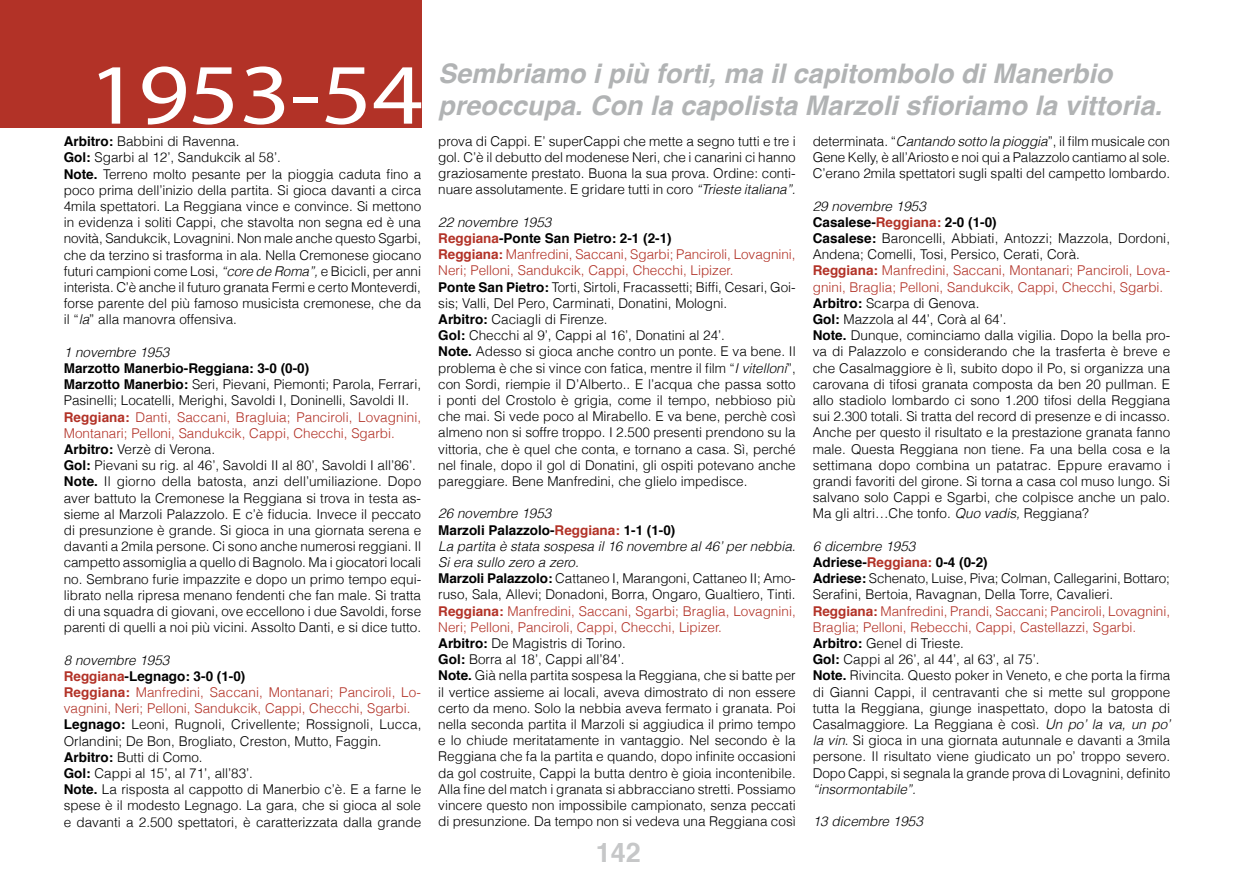
<style>
.page{position:relative;width:1234px;height:893px;background:#fff}
.page>*{position:absolute;margin:0;border:0;box-sizing:border-box;transform-origin:0 0}
.t1{font:86.55px "Myriad Pro";letter-spacing:-.005em;color:#fff;scale:1.15 1}
.t2{font:italic 700 27px/32.4px "Helvetica";color:#b1b3b4}
.t3{font:700 27px "Helvetica";color:#c6c7c8}
.t4{font:300 13.5px/16.2px "Helvetica";color:#000}
.t5{font:italic 300 13.5px "Helvetica";color:#000}
.s1{font-weight:700}
.s2{font-style:italic}
.s3{font-weight:700;color:#b23227}
.s4{color:#b23227}
</style>
<div class="page">
<div style="left:0;top:0;width:421px;height:127px;background:#b23227"></div>
<h1 class="t1" style="left:88px;top:41px;width:293px">1953-54</h1>
<p class="t4" style="left:64px;top:149px;width:359px"><span class="s1">Gol:</span> Sgarbi al 12’, Sandukcik al 58’.<br><span class="s1">Note.</span> Terreno molto pesante per la pioggia caduta fino a poco prima dell’inizio della partita. Si gioca davanti a circa 4mila spettatori. La Reggiana vince e convince. Si mettono in evidenza i soliti Cappi, che stavolta non segna ed è una novità, Sandukcik, Lovagnini. Non male anche questo Sgarbi, che da terzino si trasforma in ala. Nella Cremonese giocano futuri campioni come Losi, <span class="s2">“core de Roma”,</span> e Bicicli, per anni interista. C’è anche il futuro granata Fermi e certo Monteverdi, forse parente del più famoso musicista cremonese, che da il “<span class="s2">la</span>” alla manovra offensiva.</p>
<p class="t5" style="left:64px;top:342px;width:107px">1 novembre 1953</p>
<p class="t4" style="left:64px;top:359px;width:359px"><span class="s1">Marzotto Manerbio-Reggiana: 3-0 (0-0)<br>Marzotto Manerbio:</span> Seri, Pievani, Piemonti; Parola, Ferrari, Pasinelli; Locatelli, Merighi, Savoldi I, Doninelli, Savoldi II.<br><span class="s3">Reggiana:</span> <span class="s4">Danti, Saccani, Bragluia; Panciroli, Lovagnini, Montanari; Pelloni, Sandukcik, Cappi, Checchi, Sgarbi.<br></span><span class="s1">Arbitro:</span> Verzè di Verona.<br><span class="s1">Gol:</span> Pievani su rig. al 46’, Savoldi II al 80’, Savoldi I all’86’.<br><span class="s1">Note.</span> Il giorno della batosta, anzi dell’umiliazione. Dopo aver battuto la Cremonese la Reggiana si trova in testa as&shy;sieme al Marzoli Palazzolo. E c’è fiducia. Invece il peccato di presunzione è grande. Si gioca in una giornata serena e davanti a 2mila persone. Ci sono anche numerosi reggiani. Il campetto assomiglia a quello di Bagnolo. Ma i giocatori locali no. Sembrano furie impazzite e dopo un primo tempo equi&shy;librato nella ripresa menano fendenti che fan male. Si tratta di una squadra di giovani, ove eccellono i due Savoldi, forse parenti di quelli a noi più vicini. Assolto Danti, e si dice tutto.</p>
<p class="t4" style="left:64px;top:651px;width:359px"><span class="s2">8 novembre 1953<br></span><span class="s3">Reggiana</span><span class="s1">-Legnago: 3-0 (1-0)<br></span><span class="s3">Reggiana:</span> <span class="s4">Manfredini, Saccani, Montanari; Panciroli, Lo&shy;vagnini, Neri; Pelloni, Sandukcik, Cappi, Checchi, Sgarbi.<br></span><span class="s1">Legnago:</span> Leoni, Rugnoli, Crivellente; Rossignoli, Lucca, Orlandini; De Bon, Brogliato, Creston, Mutto, Faggin.<br><span class="s1">Arbitro:</span> Butti di Como.<br><span class="s1">Gol:</span> Cappi al 15’, al 71’, all’83’.<br><span class="s1">Note.</span> La risposta al cappotto di Manerbio c’è. E a farne le spese è il modesto Legnago. La gara, che si gioca al sole e davanti a 2.500 spettatori, è caratterizzata dalla grande</p>
<p class="t4" style="left:64px;top:133px;width:177px"><span class="s1">Arbitro:</span> Babbini di Ravenna.</p>
<h2 class="t2" style="left:438px;top:57px;width:725px">Sembriamo i più forti, ma il capitombolo di Manerbio preoccupa. Con la capolista Marzoli sfioriamo la vittoria.</h2>
<p class="t4" style="left:812px;top:132px;width:359px;text-align:justify">determinata. “<span class="s2">Cantando sotto la pioggia</span>”, il film musicale con Gene Kelly, è all’Ariosto e noi qui a Palazzolo cantiamo al sole.<br>C’erano 2mila spettatori sugli spalti del campetto lombardo.</p>
<p class="t4" style="left:812px;top:197px;width:359px"><span class="s2">29 novembre 1953<br></span><span class="s1">Casalese-</span><span class="s3">Reggiana:</span> <span class="s1">2-0 (1-0)<br>Casalese:</span> Baroncelli, Abbiati, Antozzi; Mazzola, Dordoni, Andena; Comelli, Tosi, Persico, Cerati, Corà.<br><span class="s3">Reggiana:</span> <span class="s4">Manfredini, Saccani, Montanari; Panciroli, Lova&shy;gnini, Braglia; Pelloni, Sandukcik, Cappi, Checchi, Sgarbi.<br></span><span class="s1">Arbitro:</span> Scarpa di Genova.<br><span class="s1">Gol:</span> Mazzola al 44’, Corà al 64’.<br><span class="s1">Note.</span> Dunque, cominciamo dalla vigilia. Dopo la bella pro&shy;va di Palazzolo e considerando che la trasferta è breve e che Casalmaggiore è lì, subito dopo il Po, si organizza una carovana di tifosi granata composta da ben 20 pullman. E allo stadiolo lombardo ci sono 1.200 tifosi della Reggiana sui 2.300 totali. Si tratta del record di presenze e di incasso.<br>Anche per questo il risultato e la prestazione granata fanno male. Questa Reggiana non tiene. Fa una bella cosa e la settimana dopo combina un patatrac. Eppure eravamo i grandi favoriti del girone. Si torna a casa col muso lungo. Si salvano solo Cappi e Sgarbi, che colpisce anche un palo.<br>Ma gli altri…Che tonfo. <span class="s2">Quo vadis,</span> Reggiana?</p>
<p class="t4" style="left:812px;top:537px;width:359px"><span class="s2">6 dicembre 1953<br></span><span class="s1">Adriese-</span><span class="s3">Reggiana:</span> <span class="s1">0-4 (0-2)<br>Adriese:</span> Schenato, Luise, Piva; Colman, Callegarini, Bottaro; Serafini, Bertoia, Ravagnan, Della Torre, Cavalieri.<br><span class="s3">Reggiana:</span> <span class="s4">Manfredini, Prandi, Saccani; Panciroli, Lovagnini, Braglia; Pelloni, Rebecchi, Cappi, Castellazzi, Sgarbi.<br></span><span class="s1">Arbitro:</span> Genel di Trieste.<br><span class="s1">Gol:</span> Cappi al 26’, al 44’, al 63’, al 75’.<br><span class="s1">Note.</span> Rivincita. Questo poker in Veneto, e che porta la firma di Gianni Cappi, il centravanti che si mette sul groppone tutta la Reggiana, giunge inaspettato, dopo la batosta di Casalmaggiore. La Reggiana è così. <span class="s2">Un po’ la va, un po’ la vin</span>. Si gioca in una giornata autunnale e davanti a 3mila persone. Il risultato viene giudicato un po’ troppo severo.<br>Dopo Cappi, si segnala la grande prova di Lovagnini, definito</p>
<p class="t5" style="left:812px;top:779px;width:105px">“insormontabile”.</p>
<p class="t5" style="left:812px;top:811px;width:112px">13 dicembre 1953</p>
<p class="t4" style="left:438px;top:132px;width:359px;text-align:justify">prova di Cappi. E’ superCappi che mette a segno tutti e tre i gol. C’è il debutto del modenese Neri, che i canarini ci hanno graziosamente prestato. Buona la sua prova. Ordine: conti&shy;nuare assolutamente. E gridare tutti in coro <span class="s2">“Trieste italiana”.</span></p>
<p class="t4" style="left:438px;top:213px;width:359px"><span class="s2">22 novembre 1953<br></span><span class="s3">Reggiana</span><span class="s1">-Ponte San Pietro: 2-1 (2-1)<br></span><span class="s3">Reggiana:</span> <span class="s4">Manfredini, Saccani, Sgarbi; Panciroli, Lovagnini, Neri; Pelloni, Sandukcik, Cappi, Checchi, Lipizer.<br></span><span class="s1">Ponte San Pietro:</span> Torti, Sirtoli, Fracassetti; Biffi, Cesari, Goi&shy;sis; Valli, Del Pero, Carminati, Donatini, Mologni.<br><span class="s1">Arbitro:</span> Caciagli di Firenze.<br><span class="s1">Gol:</span> Checchi al 9’, Cappi al 16’, Donatini al 24’.<br><span class="s1">Note.</span> Adesso si gioca anche contro un ponte. E va bene. Il problema è che si vince con fatica, mentre il film “<span class="s2">I vitelloni</span>”, con Sordi, riempie il D’Alberto.. E l’acqua che passa sotto i ponti del Crostolo è grigia, come il tempo, nebbioso più che mai. Si vede poco al Mirabello. E va bene, perchè così almeno non si soffre troppo. I 2.500 presenti prendono su la vittoria, che è quel che conta, e tornano a casa. Sì, perché nel finale, dopo il gol di Donatini, gli ospiti potevano anche pareggiare. Bene Manfredini, che glielo impedisce.</p>
<p class="t4" style="left:438px;top:505px;width:359px"><span class="s2">26 novembre 1953<br></span><span class="s1">Marzoli Palazzolo-</span><span class="s3">Reggiana:</span> <span class="s1">1-1 (1-0)<br></span><span class="s2">La partita è stata sospesa il 16 novembre al 46’ per nebbia.<br>Si era sullo zero a zero.<br></span><span class="s1">Marzoli Palazzolo:</span> Cattaneo I, Marangoni, Cattaneo II; Amo&shy;ruso, Sala, Allevi; Donadoni, Borra, Ongaro, Gualtiero, Tinti.<br><span class="s3">Reggiana:</span> <span class="s4">Manfredini, Saccani, Sgarbi; Braglia, Lovagnini, Neri; Pelloni, Panciroli, Cappi, Checchi, Lipizer.<br></span><span class="s1">Arbitro:</span> De Magistris di Torino.<br><span class="s1">Gol:</span> Borra al 18’, Cappi all’84’.<br><span class="s1">Note.</span> Già nella partita sospesa la Reggiana, che si batte per il vertice assieme ai locali, aveva dimostrato di non essere certo da meno. Solo la nebbia aveva fermato i granata. Poi nella seconda partita il Marzoli si aggiudica il primo tempo e lo chiude meritatamente in vantaggio. Nel secondo è la Reggiana che fa la partita e quando, dopo infinite occasioni da gol costruite, Cappi la butta dentro è gioia incontenibile.<br>Alla fine del match i granata si abbracciano stretti. Possiamo vincere questo non impossibile campionato, senza peccati di presunzione. Da tempo non si vedeva una Reggiana così</p>
<h2 class="t3" style="left:595px;top:831px;width:47px">142</h2>
</div>
